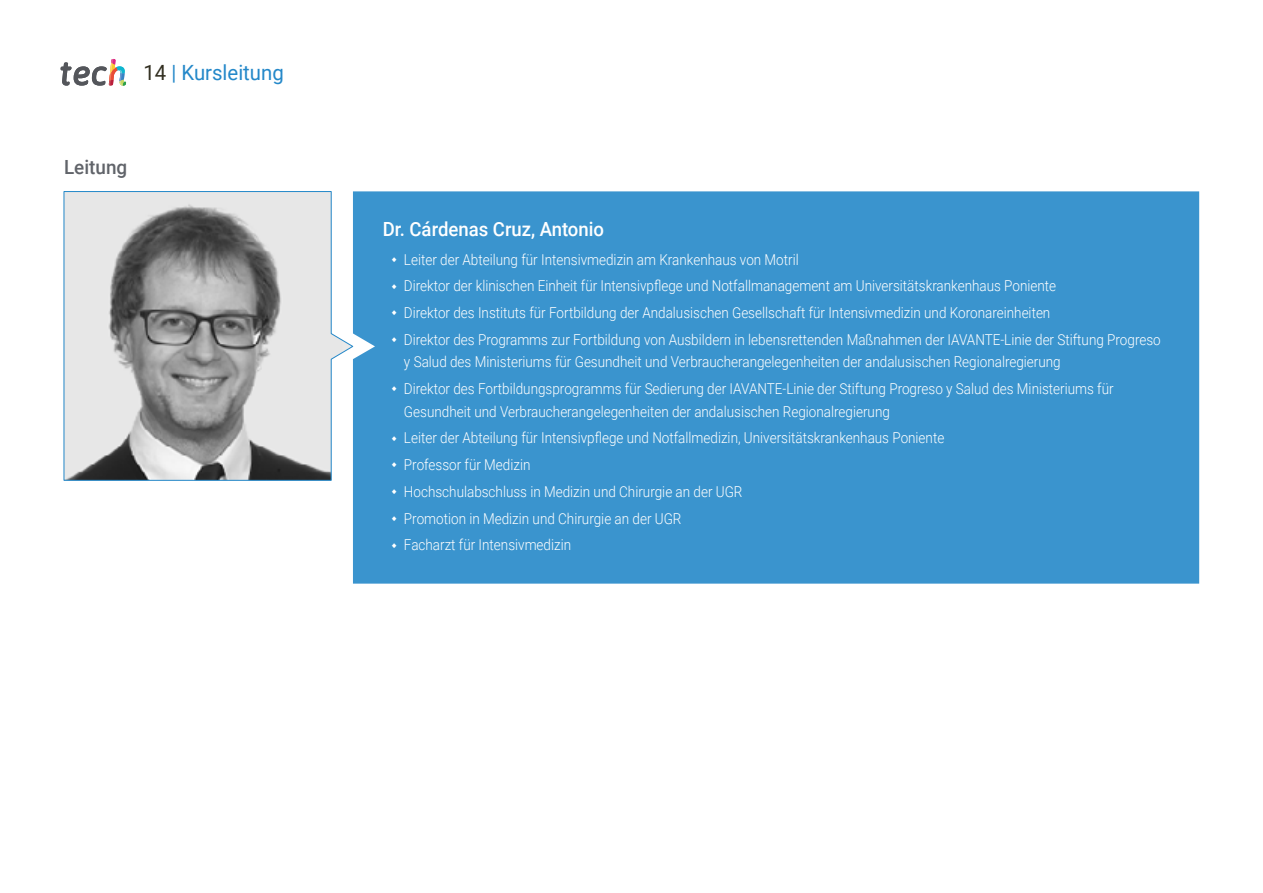
<style>
.page{position:relative;width:1263px;height:893px;background:#fff}
.page>*{position:absolute;margin:0;border:0;box-sizing:border-box;transform-origin:0 0}
.t1{font:21px "Roboto";color:#2488c9}
.t2{font:500 19.5px "Roboto";color:#fff;scale:.95 1}
.t3{font:500 19.5px "Roboto";color:#61646a}
.t4{font:300 15px/26.7px "Roboto";color:#fff;scale:.9 1}
.s1{color:#312e20}
</style>
<div class="page">
<div style="left:353px;top:191px;width:846px;height:393px;background:#3a94ce"></div>
<svg style="left:64px;top:191px;width:289px;height:290px;background:#b6b8b8"></svg>
<svg style="left:61px;top:59px;width:65px;height:27px"></svg>
<svg style="left:392px;top:257px;width:5px;height:5px"></svg>
<svg style="left:392px;top:284px;width:5px;height:5px"></svg>
<svg style="left:392px;top:310px;width:5px;height:5px"></svg>
<svg style="left:392px;top:337px;width:5px;height:5px"></svg>
<svg style="left:392px;top:386px;width:5px;height:5px"></svg>
<svg style="left:392px;top:436px;width:5px;height:5px"></svg>
<svg style="left:392px;top:462px;width:5px;height:5px"></svg>
<svg style="left:392px;top:489px;width:5px;height:5px"></svg>
<svg style="left:392px;top:516px;width:5px;height:5px"></svg>
<svg style="left:392px;top:543px;width:5px;height:5px"></svg>
<h1 class="t1" style="left:144px;top:57px;width:142px"><span class="s1">14</span> | Kursleitung</h1>
<h2 class="t3" style="left:64px;top:154px;width:65px">Leitung</h2>
<h2 class="t2" style="left:383px;top:215px;width:234px">Dr. Cárdenas Cruz, Antonio</h2>
<p class="t4" style="left:404px;top:245px;width:842px">Leiter der Abteilung für Intensivmedizin am Krankenhaus von Motril<br>Direktor der klinischen Einheit für Intensivpflege und Notfallmanagement am Universitätskrankenhaus Poniente<br>Direktor des Instituts für Fortbildung der Andalusischen Gesellschaft für Intensivmedizin und Koronareinheiten<br>Direktor des Programms zur Fortbildung von Ausbildern in lebensrettenden Maßnahmen der IAVANTE-Linie der Stiftung Progreso</p>
<p class="t4" style="left:404px;top:348px;width:790px">y Salud des Ministeriums für Gesundheit und Verbraucherangelegenheiten der andalusischen Regionalregierung<br>Direktor des Fortbildungsprogramms für Sedierung der IAVANTE-Linie der Stiftung Progreso y Salud des Ministeriums für</p>
<p class="t4" style="left:404px;top:397px;width:602px">Gesundheit und Verbraucherangelegenheiten der andalusischen Regionalregierung<br>Leiter der Abteilung für Intensivpflege und Notfallmedizin, Universitätskrankenhaus Poniente Professor für Medizin<br>Hochschulabschluss in Medizin und Chirurgie an der UGR<br>Promotion in Medizin und Chirurgie an der UGR<br>Facharzt für Intensivmedizin</p>
</div>
